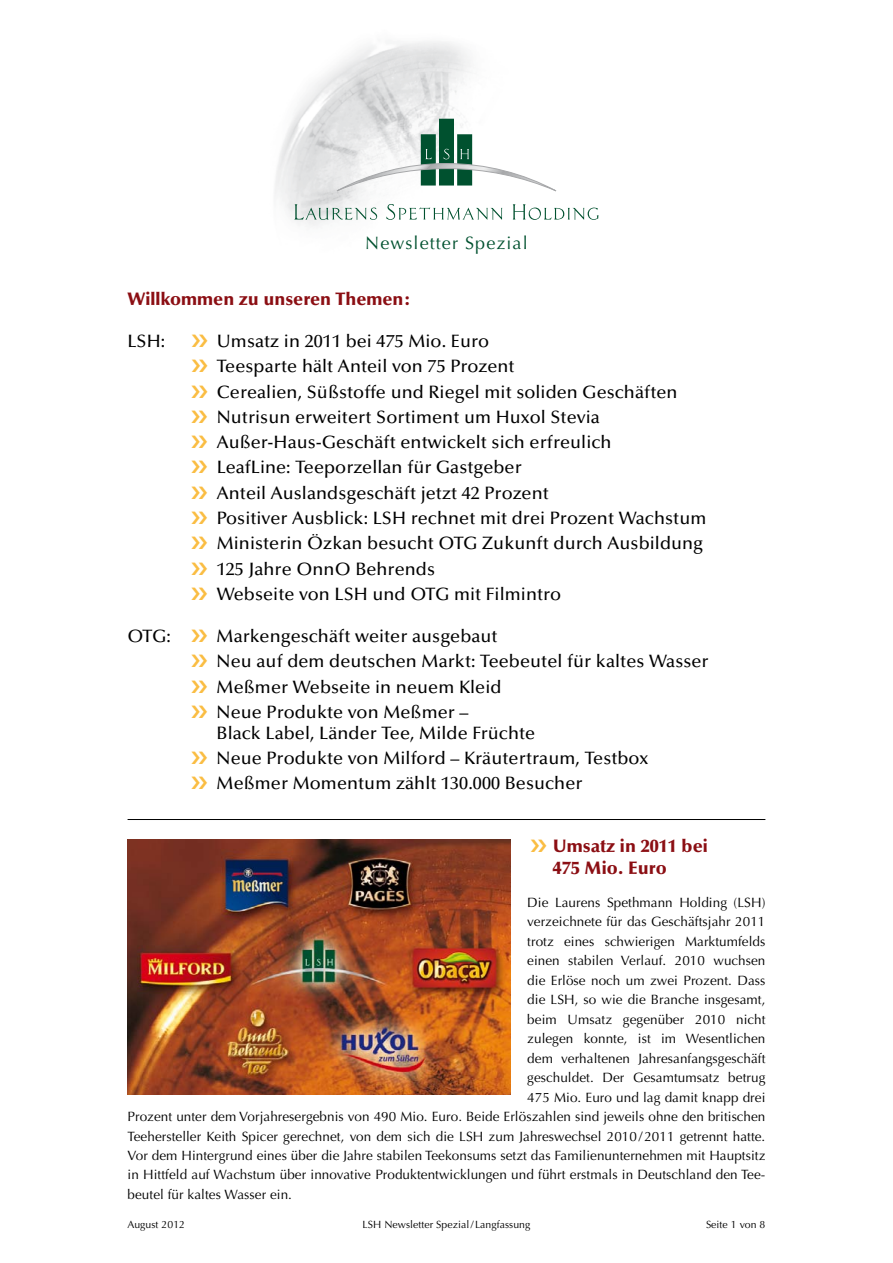
<style>
.page{position:relative;width:893px;height:1263px;background:#fff}
.page>*{position:absolute;margin:0;border:0;box-sizing:border-box;transform-origin:0 0}
.t1{font:500 18px/25.2px "Optima LT Pro";letter-spacing:.005em;color:#000}
.t2{font:900 18px/22.5px "Optima LT Pro";color:#8b0e13}
.t3{font:18px "Optima LT Pro";letter-spacing:.06em;color:#00512f}
.t4{font:13.5px "Optima LT Pro";letter-spacing:.005em;color:#000}
.t5{font:10.5px "Optima LT Pro";letter-spacing:.005em;color:#000}
</style>
<div class="page">
<img style="left:275px;top:41px;width:196px;height:185px">
<svg style="left:294px;top:119px;width:305px;height:101px"></svg>
<hr style="left:128px;top:819px;width:637px;height:1px;background:#000">
<img style="left:128px;top:839px;width:382px;height:255px">
<h1 class="t3" style="left:365px;top:232px;width:164px">Newsletter Spezial</h1>
<h1 class="t2" style="left:128px;top:287px;width:285px">Willkommen zu unseren Themen:</h1>
<h1 class="t1" style="left:128px;top:328px;width:39px">LSH:</h1>
<p class="t1" style="left:217px;top:328px;width:491px">Umsatz in 2011 bei 475 Mio. Euro<br>Teesparte hält Anteil von 75 Prozent<br>Cerealien, Süßstoffe und Riegel mit soliden Geschäften Nutrisun erweitert Sortiment um Huxol Stevia Außer-Haus-Geschäft entwickelt sich erfreulich<br>LeafLine: Teeporzellan für Gastgeber<br>Anteil Auslandsgeschäft jetzt 42 Prozent<br>Positiver Ausblick: LSH rechnet mit drei Prozent Wachstum Ministerin Özkan besucht OTG Zukunft durch Ausbildung 125 Jahre OnnO Behrends<br>Webseite von LSH und OTG mit Filmintro</p>
<h1 class="t1" style="left:127px;top:623px;width:45px">OTG:</h1>
<h1 class="t1" style="left:217px;top:623px;width:494px">Markengeschäft weiter ausgebaut<br>Neu auf dem deutschen Markt: Teebeutel für kaltes Wasser Meßmer Webseite in neuem Kleid<br>Neue Produkte von Meßmer –</h1>
<h1 class="t1" style="left:217px;top:720px;width:433px">Black Label, Länder Tee, Milde Früchte<br>Neue Produkte von Milford – Kräutertraum, Testbox<br>Meßmer Momentum zählt 130.000 Besucher</h1>
<h1 class="t2" style="left:553px;top:834px;width:157px">Umsatz in 2011 bei<br>475 Mio. Euro</h1>
<p class="t4" style="left:527px;top:893px;width:240px">Die Laurens Spethmann Holding (LSH)</p>
<p class="t4" style="left:527px;top:913px;width:240px">verzeichnete für das Geschäftsjahr 2011</p>
<p class="t4" style="left:527px;top:932px;width:240px">trotz eines schwierigen Marktumfelds</p>
<p class="t4" style="left:527px;top:952px;width:240px">einen stabilen Verlauf. 2010 wuchsen</p>
<p class="t4" style="left:527px;top:971px;width:240px">die Erlöse noch um zwei Prozent. Dass</p>
<p class="t4" style="left:527px;top:991px;width:240px">die LSH, so wie die Branche insgesamt,</p>
<p class="t4" style="left:527px;top:1010px;width:240px">beim Umsatz gegenüber 2010 nicht</p>
<p class="t4" style="left:527px;top:1030px;width:240px">zulegen konnte, ist im Wesentlichen</p>
<p class="t4" style="left:527px;top:1049px;width:240px">dem verhaltenen Jahresanfangsgeschäft</p>
<p class="t4" style="left:527px;top:1069px;width:240px">geschuldet. Der Gesamtumsatz betrug</p>
<p class="t4" style="left:527px;top:1088px;width:240px">475 Mio. Euro und lag damit knapp drei</p>
<p class="t4" style="left:128px;top:1108px;width:639px">Prozent unter dem Vorjahresergebnis von 490 Mio. Euro. Beide Erlöszahlen sind jeweils ohne den britischen</p>
<p class="t4" style="left:128px;top:1127px;width:639px">Teehersteller Keith Spicer gerechnet, von dem sich die LSH zum Jahreswechsel 2010/2011 getrennt hatte.</p>
<p class="t4" style="left:128px;top:1147px;width:639px">Vor dem Hintergrund eines über die Jahre stabilen Teekonsums setzt das Familienunternehmen mit Hauptsitz</p>
<p class="t4" style="left:128px;top:1166px;width:639px">in Hittfeld auf Wachstum über innovative Produktentwicklungen und führt erstmals in Deutschland den Tee-</p>
<p class="t4" style="left:128px;top:1186px;width:166px">beutel für kaltes Wasser ein.</p>
<p class="t5" style="left:128px;top:1218px;width:59px">August 2012</p>
<p class="t5" style="left:363px;top:1218px;width:169px">LSH Newsletter Spezial/ Langfassung</p>
<p class="t5" style="left:706px;top:1218px;width:61px">Seite 1 von 8</p>
</div>
